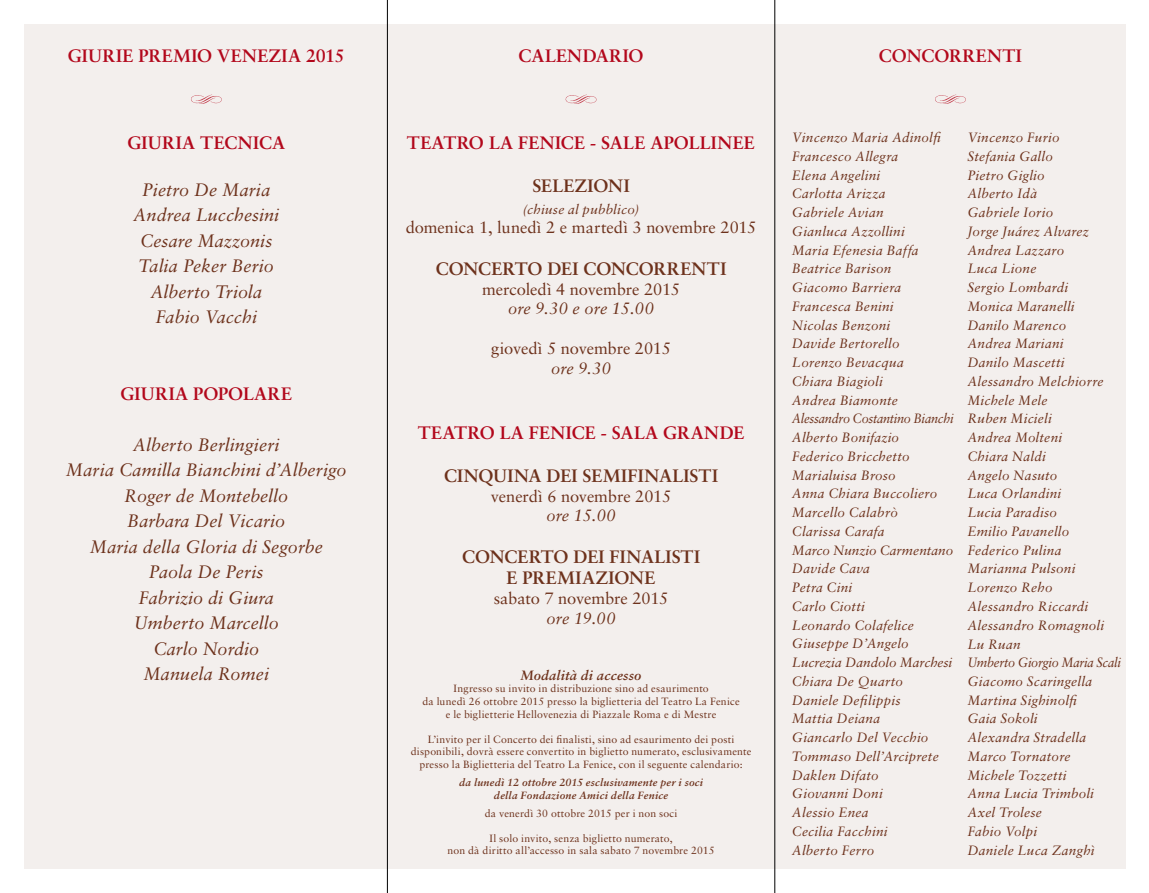
<style>
.page{position:relative;width:1149px;height:893px;background:#fff}
.page>*{position:absolute;margin:0;border:0;box-sizing:border-box;transform-origin:0 0}
.t1{font:italic 18px/25.5px "Sabon LT Std";letter-spacing:.005em;color:#6d311b;text-align:center}
.t2{font:700 18px "Sabon LT Std";color:#b2071b}
.t3{font:700 18px/21.6px "Sabon LT Std";letter-spacing:.2em;color:#6d311b}
.t4{font:16.5px "Sabon LT Std";letter-spacing:-.005em;color:#6d311b}
.t5{font:italic 16.5px "Sabon LT Std";letter-spacing:.01em;color:#6d311b}
.t6{font:italic 13.5px/18.8px "Sabon LT Std";letter-spacing:.015em;color:#6d311b}
.t7{font:italic 700 13.5px "Sabon LT Std";letter-spacing:.015em;color:#6d311b}
.t8{font:10.5px/12.6px "Sabon LT Std";letter-spacing:.015em;color:#6d311b;text-align:center}
.t9{font:italic 700 10.5px/12.6px "Sabon LT Std";letter-spacing:.02em;color:#6d311b;text-align:center}
</style>
<div class="page">
<div style="left:24px;top:24px;width:1100px;height:844px;background:#f3efed"></div>
<hr style="left:387px;top:0;width:1px;height:893px;background:#000">
<hr style="left:774px;top:0;width:1px;height:893px;background:#000">
<svg style="left:191px;top:95px;width:31px;height:9px"></svg>
<svg style="left:565px;top:95px;width:31px;height:9px"></svg>
<svg style="left:935px;top:95px;width:30px;height:9px"></svg>
<h1 class="t2" style="left:68px;top:45px;width:46px">GIURIE</h1>
<h1 class="t2" style="left:138px;top:45px;width:13px">PRE</h1>
<h1 class="t2" style="left:173px;top:45px;width:71px">MIO VENEZIA</h1>
<h1 class="t2" style="left:306px;top:45px;width:40px">2015</h1>
<h1 class="t2" style="left:127px;top:131px;width:47px">GIURIA</h1>
<h1 class="t2" style="left:200px;top:131px;width:14px">TECNICA</h1>
<h1 class="t1" style="left:133px;top:177px;width:147px">Pietro De Maria<br>Andrea Lucchesini<br>Cesare Mazzonis<br>Talia Peker Berio<br>Alberto Triola<br>Fabio Vacchi</h1>
<h1 class="t2" style="left:120px;top:382px;width:47px">GIURIA</h1>
<h1 class="t2" style="left:193px;top:382px;width:14px">POPOLARE</h1>
<h1 class="t1" style="left:66px;top:432px;width:282px">Alberto Berlingieri<br>Maria Camilla Bianchini d’Alberigo<br>Roger de Montebello<br>Barbara Del Vicario<br>Maria della Gloria di Segorbe<br>Paola De Peris<br>Fabrizio di Giura<br>Umberto Marcello<br>Carlo Nordio<br>Manuela Romei</h1>
<h1 class="t2" style="left:518px;top:45px;width:14px">CALEN</h1>
<h1 class="t2" style="left:582px;top:45px;width:26px">DARIO</h1>
<h1 class="t2" style="left:407px;top:131px;width:14px">TEATRO</h1>
<h1 class="t2" style="left:489px;top:131px;width:52px">LA FENICE</h1>
<h1 class="t2" style="left:590px;top:131px;width:23px">- SALE</h1>
<h1 class="t2" style="left:650px;top:131px;width:13px">APOLLINEE</h1>
<h1 class="t3" style="left:532px;top:175px;width:98px">SELEZIONI</h1>
<p class="t6" style="left:523px;top:199px;width:118px">(chiuse al pubblico)</p>
<p class="t4" style="left:405px;top:218px;width:352px">domenica 1, lunedì 2 e martedì 3 novembre 2015</p>
<h1 class="t3" style="left:435px;top:257px;width:292px">CONCERTO DEI CONCORRENTI</h1>
<p class="t4" style="left:482px;top:279px;width:199px">mercoledì 4 novembre 2015</p>
<p class="t5" style="left:508px;top:299px;width:147px">ore 9.30 e ore 15.00</p>
<p class="t4" style="left:491px;top:338px;width:181px">giovedì 5 novembre 2015</p>
<p class="t5" style="left:551px;top:358px;width:61px">ore 9.30</p>
<h1 class="t2" style="left:417px;top:421px;width:14px">TEATRO</h1>
<h1 class="t2" style="left:499px;top:421px;width:52px">LA FENICE</h1>
<h1 class="t2" style="left:600px;top:421px;width:24px">- SALA</h1>
<h1 class="t2" style="left:663px;top:421px;width:29px">GRAN</h1>
<h1 class="t2" style="left:719px;top:421px;width:26px">DE</h1>
<h1 class="t3" style="left:444px;top:464px;width:275px">CINQUINA DEI SEMIFINALISTI</h1>
<p class="t4" style="left:490px;top:486px;width:182px">venerdì 6 novembre 2015</p>
<p class="t5" style="left:546px;top:506px;width:71px">ore 15.00</p>
<h1 class="t3" style="left:506px;top:545px;width:195px;text-indent:-45px">CONCERTO DEI FINALISTI<br>E PRE</h1>
<h1 class="t3" style="left:557px;top:567px;width:31px">MIAZIONE</h1>
<p class="t4" style="left:493px;top:589px;width:176px">sabato 7 novembre 2015</p>
<p class="t5" style="left:546px;top:609px;width:70px">ore 19.00</p>
<p class="t7" style="left:520px;top:667px;width:122px">Modalità di accesso</p>
<p class="t8" style="left:422px;top:682px;width:319px">Ingresso su invito in distribuzione sino ad esaurimento<br>da lunedì 26 ottobre 2015 presso la biglietteria del Teatro La Fenice e le biglietterie Hellovenezia di Piazzale Roma e di Mestre</p>
<p class="t8" style="left:410px;top:733px;width:342px">L’invito per il Concerto dei finalisti, sino ad esaurimento dei posti disponibili, dovrà essere convertito in biglietto numerato, esclusivamente presso la Biglietteria del Teatro La Fenice, con il seguente calendario:</p>
<p class="t9" style="left:459px;top:776px;width:245px">da lunedì 12 ottobre 2015 esclusivamente per i soci della Fondazione Amici della Fenice</p>
<p class="t8" style="left:484px;top:806px;width:194px">da venerdì 30 ottobre 2015 per i non soci</p>
<p class="t8" style="left:447px;top:832px;width:268px">Il solo invito, senza biglietto numerato,<br>non dà diritto all’accesso in sala sabato 7 novembre 2015</p>
<h1 class="t2" style="left:878px;top:45px;width:14px">CONCORRENTI</h1>
<p class="t6" style="left:791px;top:128px;width:163px">Vincenzo Maria Adinolfi<br>Francesco Allegra<br>Elena Angelini<br>Carlotta Arizza<br>Gabriele Avian<br>Gianluca Azzollini<br>Maria Efenesia Baffa<br>Beatrice Barison<br>Giacomo Barriera<br>Francesca Benini<br>Nicolas Benzoni<br>Davide Bertorello<br>Lorenzo Bevacqua<br>Chiara Biagioli<br>Andrea Biamonte<br>Alessandro Costantino Bianchi<br>Alberto Bonifazio<br>Federico Bricchetto<br>Marialuisa Broso<br>Anna Chiara Buccoliero<br>Marcello Calabrò<br>Clarissa Carafa<br>Marco Nunzio Carmentano<br>Davide Cava<br>Petra Cini<br>Carlo Ciotti<br>Leonardo Colafelice<br>Giuseppe D’Angelo<br>Lucrezia Dandolo Marchesi<br>Chiara De Quarto<br>Daniele Defilippis<br>Mattia Deiana<br>Giancarlo Del Vecchio<br>Tommaso Dell’Arciprete<br>Daklen Difato<br>Giovanni Doni<br>Alessio Enea<br>Cecilia Facchini<br>Alberto Ferro</p>
<p class="t6" style="left:967px;top:128px;width:155px">Vincenzo Furio<br>Stefania Gallo<br>Pietro Giglio<br>Alberto Idà<br>Gabriele Iorio<br>Jorge Juárez Alvarez<br>Andrea Lazzaro<br>Luca Lione<br>Sergio Lombardi<br>Monica Maranelli<br>Danilo Marenco<br>Andrea Mariani<br>Danilo Mascetti<br>Alessandro Melchiorre<br>Michele Mele<br>Ruben Micieli<br>Andrea Molteni<br>Chiara Naldi<br>Angelo Nasuto<br>Luca Orlandini<br>Lucia Paradiso<br>Emilio Pavanello<br>Federico Pulina<br>Marianna Pulsoni<br>Lorenzo Reho<br>Alessandro Riccardi<br>Alessandro Romagnoli<br>Lu Ruan<br>Umberto Giorgio Maria Scali<br>Giacomo Scaringella<br>Martina Sighinolfi<br>Gaia Sokoli<br>Alexandra Stradella<br>Marco Tornatore<br>Michele Tozzetti<br>Anna Lucia Trimboli<br>Axel Trolese<br>Fabio Volpi<br>Daniele Luca Zanghì</p>
</div>
